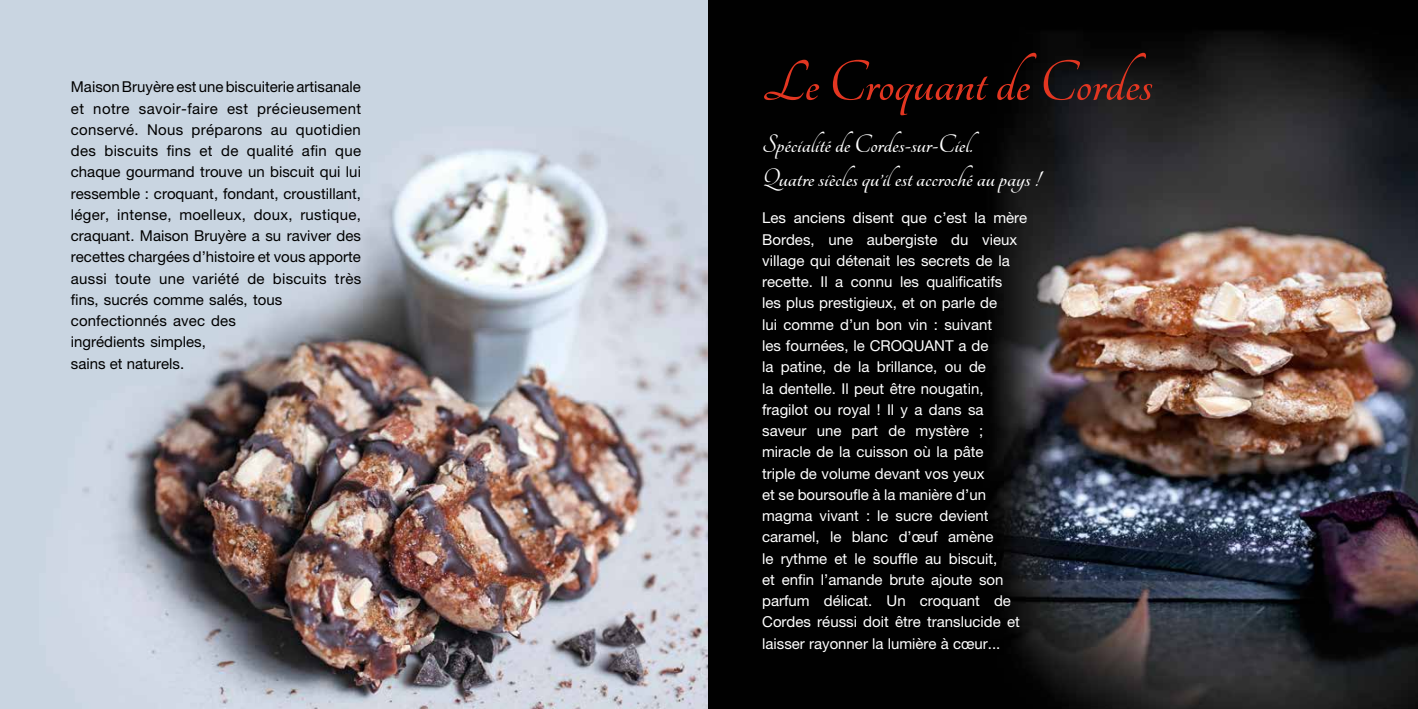
<style>
.page{position:relative;width:1418px;height:709px;background:#fff}
.page>*{position:absolute;margin:0;border:0;box-sizing:border-box;transform-origin:0 0}
.t1{font:700 62.5px "Tangerine";color:#e33621}
.t2{font:700 27.5px/33.8px "Tangerine";color:#fff}
.t3{font:15px/21.2px "Helvetica Neue LT Pro";color:#fff}
.t4{font:15px/21.2px "Helvetica Neue LT Pro";color:#000}
</style>
<div class="page">
<img style="left:0;top:0;width:1417px;height:709px">
<p class="t4" style="left:71px;top:76px;width:292px">Maison Bruyère est une biscuiterie artisanale et notre savoir-faire est précieusement conservé. Nous préparons au quotidien des biscuits fins et de qualité afin que chaque gourmand trouve un biscuit qui lui ressemble : croquant, fondant, croustillant, léger, intense, moelleux, doux, rustique, craquant. Maison Bruyère a su raviver des recettes chargées d’histoire et vous apporte aussi toute une variété de biscuits très fins, sucrés comme salés, tous confectionnés avec des<br>ingrédients simples,<br>sains et naturels.</p>
<h1 class="t1" style="left:762px;top:52px;width:392px">Le Croquant de Cordes</h1>
<h2 class="t2" style="left:762px;top:128px;width:279px">Spécialité de Cordes-sur-Ciel.<br>Quatre siècles qu’il est accroché au pays !</h2>
<p class="t3" style="left:762px;top:207px;width:267px">Les anciens disent que c’est la mère Bordes, une aubergiste du vieux village qui détenait les secrets de la recette. Il a connu les qualificatifs<br>les plus prestigieux, et on parle de<br>lui comme d’un bon vin : suivant<br>les fournées, le CROQUANT a de<br>la patine, de la brillance, ou de<br>la dentelle. Il peut être nougatin, fragilot ou royal ! Il y a dans sa saveur une part de mystère ; miracle de la cuisson où la pâte<br>triple de volume devant vos yeux<br>et se boursoufle à la manière d’un magma vivant : le sucre devient caramel, le blanc d’œuf amène<br>le rythme et le souffle au biscuit,<br>et enfin l’amande brute ajoute son parfum délicat. Un croquant de Cordes réussi doit être translucide et laisser rayonner la lumière à cœur...</p>
</div>
